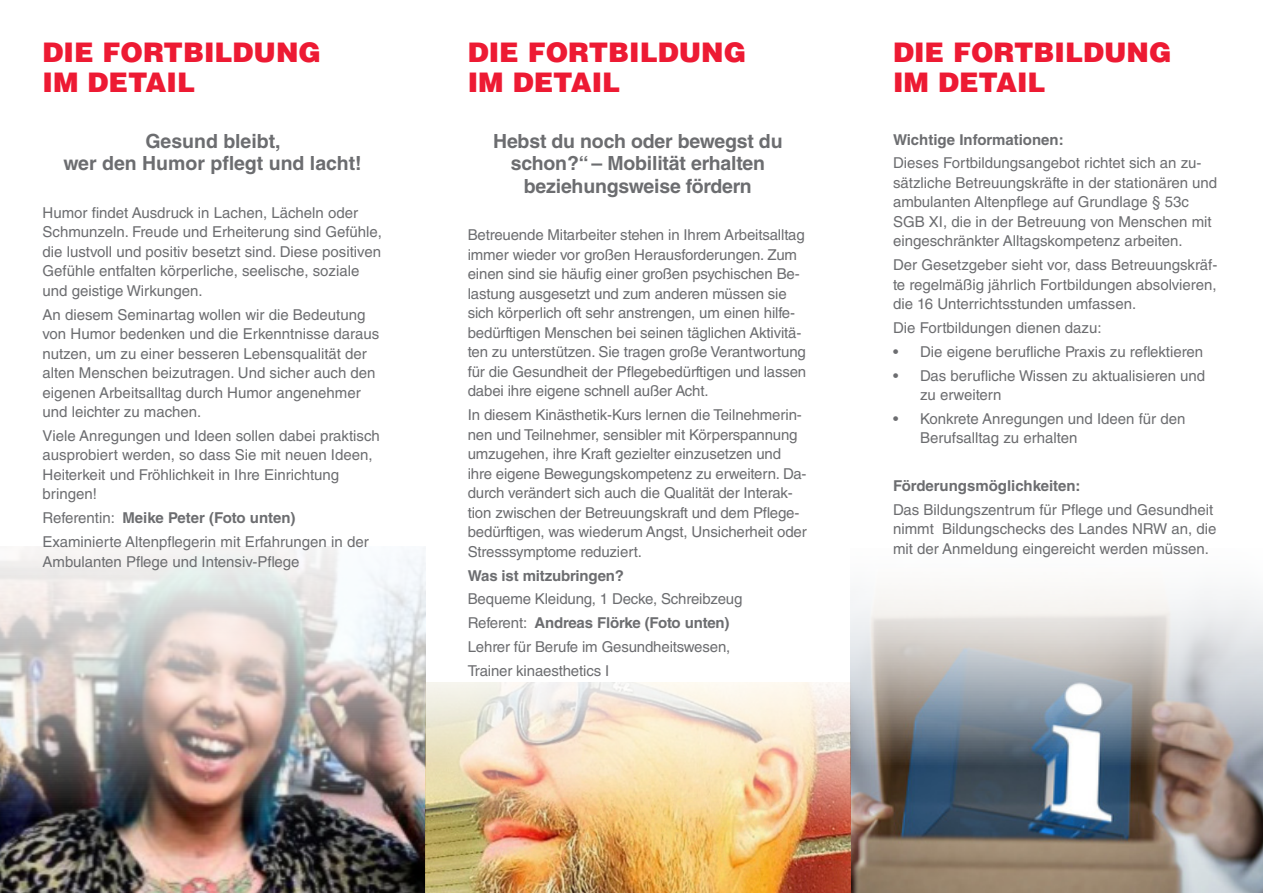
<style>
.page{position:relative;width:1263px;height:893px;background:#fff}
.page>*{position:absolute;margin:0;border:0;box-sizing:border-box;transform-origin:0 0}
.t1{font:900 27px/30px "Helvetica LT Std";color:#ed1a33}
.t2{font:700 19.5px/22.5px "Helvetica LT Std";letter-spacing:-.01em;color:#6c6d70;text-align:center}
.t3{font:15px/19.5px "Helvetica LT Std";color:#6c6d70}
.t4{font:700 15px "Helvetica LT Std";letter-spacing:-.01em;color:#6c6d70}
.s1{font-weight:400}
</style>
<div class="page">
<img style="left:0;top:546px;width:425px;height:347px">
<img style="left:850px;top:591px;width:413px;height:302px">
<img style="left:425px;top:682px;width:425px;height:211px">
<p class="t1" style="left:43px;top:37px;width:280px">DIE FORTBILDUNG<br>IM DETAIL</p>
<p class="t2" style="left:63px;top:130px;width:300px">Gesund bleibt,<br>wer den Humor pflegt und lacht!</p>
<p class="t3" style="left:43px;top:203px;width:341px">Humor findet Ausdruck in Lachen, Lächeln oder Schmunzeln. Freude und Erheiterung sind Gefühle, die lustvoll und positiv besetzt sind. Diese positiven Gefühle entfalten körperliche, seelische, soziale und geistige Wirkungen.</p>
<p class="t3" style="left:43px;top:305px;width:338px">An diesem Seminartag wollen wir die Bedeutung von Humor bedenken und die Erkenntnisse daraus nutzen, um zu einer besseren Lebensqualität der alten Menschen beizutragen. Und sicher auch den eigenen Arbeitsalltag durch Humor angenehmer und leichter zu machen.</p>
<p class="t3" style="left:43px;top:426px;width:339px">Viele Anregungen und Ideen sollen dabei praktisch ausprobiert werden, so dass Sie mit neuen Ideen, Heiterkeit und Fröhlichkeit in Ihre Einrichtung bringen!</p>
<p class="t4" style="left:43px;top:509px;width:254px"><span class="s1">Referentin:</span> Meike Peter (Foto unten)</p>
<p class="t3" style="left:43px;top:532px;width:328px">Examinierte Altenpflegerin mit Erfahrungen in der<br>Ambulanten Pflege und Intensiv-Pflege</p>
<p class="t1" style="left:468px;top:37px;width:280px">DIE FORTBILDUNG<br>IM DETAIL</p>
<p class="t2" style="left:493px;top:130px;width:291px">Hebst du noch oder bewegst du schon?“ – Mobilität erhalten beziehungsweise fördern</p>
<p class="t3" style="left:468px;top:225px;width:340px">Betreuende Mitarbeiter stehen in Ihrem Arbeitsalltag immer wieder vor großen Herausforderungen. Zum einen sind sie häufig einer großen psychischen Be&shy;lastung ausgesetzt und zum anderen müssen sie sich körperlich oft sehr anstrengen, um einen hilfe&shy;bedürftigen Menschen bei seinen täglichen Aktivitä&shy;ten zu unterstützen. Sie tragen große Verantwortung für die Gesundheit der Pflegebedürftigen und lassen dabei ihre eigene schnell außer Acht.</p>
<p class="t3" style="left:468px;top:405px;width:340px">In diesem Kinästhetik-Kurs lernen die Teilnehmerin&shy;nen und Teilnehmer, sensibler mit Körperspannung umzugehen, ihre Kraft gezielter einzusetzen und ihre eigene Bewegungskompetenz zu erweitern. Da&shy;durch verändert sich auch die Qualität der Interak&shy;tion zwischen der Betreuungskraft und dem Pflege&shy;bedürftigen, was wiederum Angst, Unsicherheit oder Stresssymptome reduziert.</p>
<p class="t4" style="left:468px;top:566px;width:158px">Was ist mitzubringen?</p>
<p class="t3" style="left:468px;top:589px;width:276px">Bequeme Kleidung, 1 Decke, Schreibzeug</p>
<p class="t4" style="left:468px;top:614px;width:263px"><span class="s1">Referent:</span> Andreas Flörke (Foto unten)</p>
<p class="t3" style="left:468px;top:637px;width:264px">Lehrer für Berufe im Gesundheitswesen,</p>
<p class="t3" style="left:468px;top:660px;width:143px">Trainer kinaesthetics I</p>
<p class="t1" style="left:893px;top:37px;width:280px">DIE FORTBILDUNG<br>IM DETAIL</p>
<p class="t4" style="left:893px;top:130px;width:172px">Wichtige Informationen:</p>
<p class="t3" style="left:893px;top:153px;width:326px">Dieses Fortbildungsangebot richtet sich an zu&shy;sätzliche Betreuungskräfte in der stationären und ambulanten Altenpflege auf Grundlage § 53c SGB XI, die in der Betreuung von Menschen mit eingeschränkter Alltagskompetenz arbeiten.</p>
<p class="t3" style="left:893px;top:255px;width:326px;text-align:justify">Der Gesetzgeber sieht vor, dass Betreuungskräf&shy;te regelmäßig jährlich Fortbildungen absolvieren, die 16 Unterrichtsstunden umfassen.</p>
<p class="t3" style="left:893px;top:318px;width:210px">Die Fortbildungen dienen dazu:</p>
<p class="t3" style="left:893px;top:342px;width:312px">• Die eigene berufliche Praxis zu reflektieren</p>
<p class="t3" style="left:920px;top:365px;width:287px;text-indent:-27px">• Das berufliche Wissen zu aktualisieren und zu erweitern</p>
<p class="t3" style="left:920px;top:409px;width:267px;text-indent:-27px">• Konkrete Anregungen und Ideen für den<br>Berufsalltag zu erhalten</p>
<p class="t4" style="left:893px;top:476px;width:189px">Förderungsmöglichkeiten:</p>
<p class="t3" style="left:893px;top:499px;width:325px">Das Bildungszentrum für Pflege und Gesundheit nimmt Bildungschecks des Landes NRW an, die mit der Anmeldung eingereicht werden müssen.</p>
</div>
